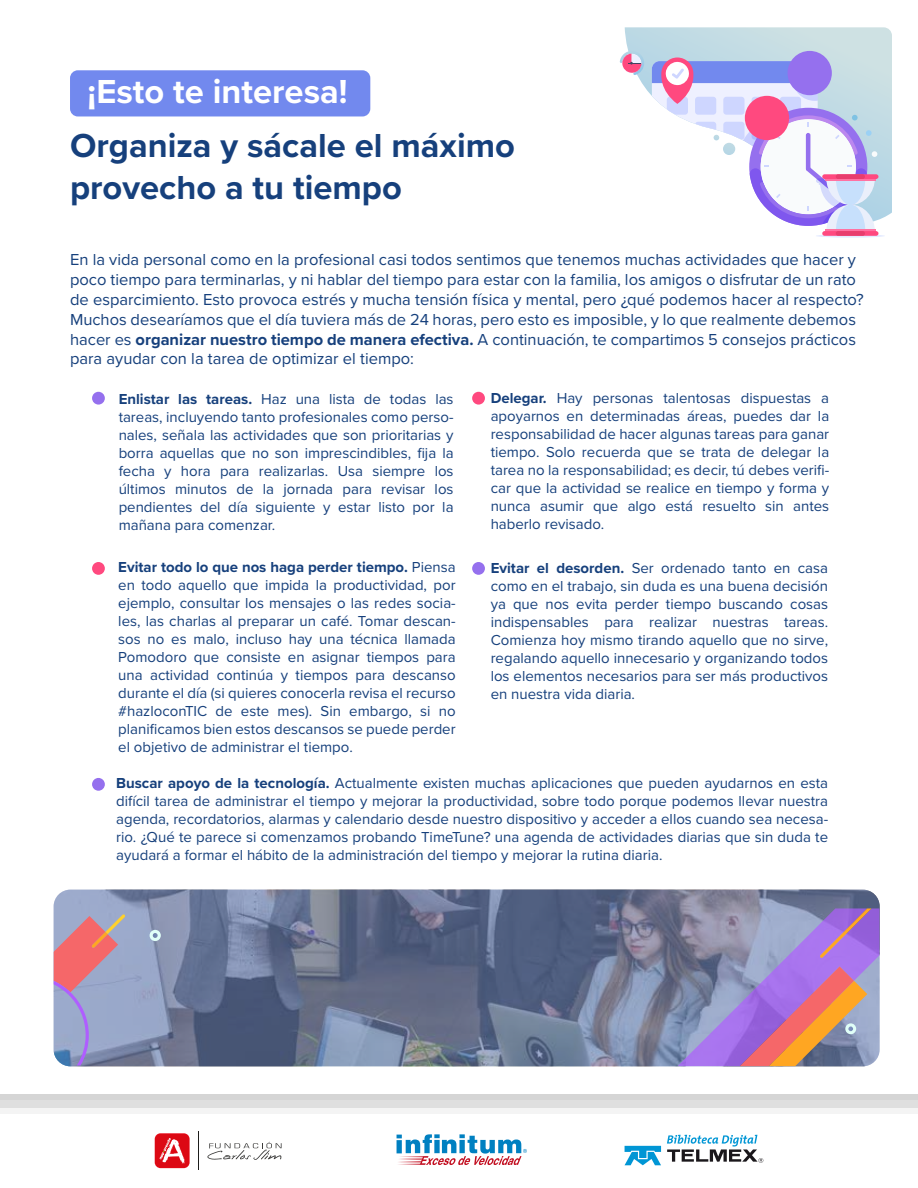
<style>
.page{position:relative;width:918px;height:1188px;background:#fff}
.page>*{position:absolute;margin:0;border:0;box-sizing:border-box;transform-origin:0 0}
.t1{font:700 34.5px/41.4px "Proxima Nova";color:#16407c}
.t2{font:700 34.5px "Proxima Nova";color:#fff}
.t3{font:16.5px/19.8px "Proxima Nova";color:#16407c}
.t4{font:15px/18px "Proxima Nova";color:#16407c;text-align:justify}
.s1{font-weight:700}
</style>
<div class="page">
<hr style="left:816px;top:234px;width:69px;height:4px;background:#e3eaff;border-radius:50%">
<svg style="left:625px;top:27px;width:267px;height:193px"></svg>
<div style="left:788px;top:51px;width:44px;height:44px;background:#9570ee;border-radius:50%"></div>
<div style="left:822px;top:231px;width:56px;height:5px;background:#ff497f;border-radius:2px"></div>
<div style="left:836px;top:231px;width:29px;height:5px;background:#e83d6e;border-radius:2px"></div>
<div style="left:822px;top:174px;width:56px;height:5px;background:#ff497f;border-radius:2px"></div>
<svg style="left:620px;top:51px;width:24px;height:24px"></svg>
<svg style="left:652px;top:58px;width:225px;height:174px"></svg>
<div style="left:92px;top:392px;width:13px;height:13px;background:#9570ee;border-radius:50%"></div>
<div style="left:92px;top:562px;width:13px;height:13px;background:#ff497f;border-radius:50%"></div>
<div style="left:70px;top:70px;width:300px;height:46px;background:#7289ee;border-radius:8px"></div>
<div style="left:472px;top:392px;width:13px;height:13px;background:#ff497f;border-radius:50%"></div>
<div style="left:472px;top:562px;width:13px;height:13px;background:#9570ee;border-radius:50%"></div>
<div style="left:92px;top:778px;width:13px;height:13px;background:#9570ee;border-radius:50%"></div>
<svg style="left:54px;top:890px;width:826px;height:176px;background:#6a7592"></svg>
<svg style="left:150px;top:930px;width:11px;height:11px"></svg>
<svg style="left:54px;top:914px;width:71px;height:151px;background:#ae94af"></svg>
<svg style="left:677px;top:908px;width:203px;height:158px;background:#a385b3"></svg>
<div style="left:0;top:1094px;width:918px;height:78px;background:#d5d5d5"></div>
<div style="left:0;top:1110px;width:918px;height:78px;background:#fff"></div>
<div style="left:0;top:1108px;width:918px;height:5px;background:#f4f4f4"></div>
<div style="left:0;top:1100px;width:918px;height:7px;background:#dfdfdf"></div>
<svg style="left:397px;top:1134px;width:130px;height:31px"></svg>
<svg style="left:625px;top:1146px;width:36px;height:19px"></svg>
<svg style="left:667px;top:1135px;width:96px;height:28px"></svg>
<svg style="left:207px;top:1142px;width:75px;height:18px"></svg>
<hr style="left:198px;top:1132px;width:1px;height:38px;background:#1d1d1b">
<svg style="left:155px;top:1133px;width:35px;height:35px"></svg>
<h1 class="t2" style="left:88px;top:66px;width:262px">¡Esto te interesa!</h1>
<h1 class="t1" style="left:70px;top:124px;width:446px">Organiza y sácale el máximo provecho a tu tiempo</h1>
<p class="t3" style="left:70px;top:249px;width:795px">En la vida personal como en la profesional casi todos sentimos que tenemos muchas actividades que hacer y poco tiempo para terminarlas, y ni hablar del tiempo para estar con la familia, los amigos o disfrutar de un rato de esparcimiento. Esto provoca estrés y mucha tensión física y mental, pero ¿qué podemos hacer al respecto?<br>Muchos desearíamos que el día tuviera más de 24 horas, pero esto es imposible, y lo que realmente debemos hacer es <span class="s1">organizar nuestro tiempo de manera efectiva.</span> A continuación, te compartimos 5 consejos prácticos para ayudar con la tarea de optimizar el tiempo:</p>
<p class="t4" style="left:119px;top:389px;width:336px"><span class="s1">Enlistar las tareas.</span> Haz una lista de todas las tareas, incluyendo tanto profesionales como perso&shy;nales, señala las actividades que son prioritarias y borra aquellas que no son imprescindibles, fija la fecha y hora para realizarlas. Usa siempre los últimos minutos de la jornada para revisar los pendientes del día siguiente y estar listo por la mañana para comenzar.</p>
<p class="t4" style="left:491px;top:389px;width:340px"><span class="s1">Delegar.</span> Hay personas talentosas dispuestas a apoyarnos en determinadas áreas, puedes dar la responsabilidad de hacer algunas tareas para ganar tiempo. Solo recuerda que se trata de delegar la tarea no la responsabilidad; es decir, tú debes verifi&shy;car que la actividad se realice en tiempo y forma y nunca asumir que algo está resuelto sin antes haberlo revisado.</p>
<p class="t4" style="left:118px;top:558px;width:339px"><span class="s1">Evitar todo lo que nos haga perder tiempo.</span> Piensa en todo aquello que impida la productividad, por ejemplo, consultar los mensajes o las redes socia&shy;les, las charlas al preparar un café. Tomar descan&shy;sos no es malo, incluso hay una técnica llamada Pomodoro que consiste en asignar tiempos para una actividad continúa y tiempos para descanso durante el día (si quieres conocerla revisa el recurso #hazloconTIC de este mes). Sin embargo, si no planificamos bien estos descansos se puede perder el objetivo de administrar el tiempo.</p>
<p class="t4" style="left:491px;top:558px;width:339px"><span class="s1">Evitar el desorden.</span> Ser ordenado tanto en casa como en el trabajo, sin duda es una buena decisión ya que nos evita perder tiempo buscando cosas indispensables para realizar nuestras tareas.<br>Comienza hoy mismo tirando aquello que no sirve, regalando aquello innecesario y organizando todos los elementos necesarios para ser más productivos en nuestra vida diaria.</p>
<p class="t4" style="left:116px;top:773px;width:713px"><span class="s1">Buscar apoyo de la tecnología.</span> Actualmente existen muchas aplicaciones que pueden ayudarnos en esta difícil tarea de administrar el tiempo y mejorar la productividad, sobre todo porque podemos llevar nuestra agenda, recordatorios, alarmas y calendario desde nuestro dispositivo y acceder a ellos cuando sea necesa&shy;rio. ¿Qué te parece si comenzamos probando TimeTune? una agenda de actividades diarias que sin duda te ayudará a formar el hábito de la administración del tiempo y mejorar la rutina diaria.</p>
</div>
